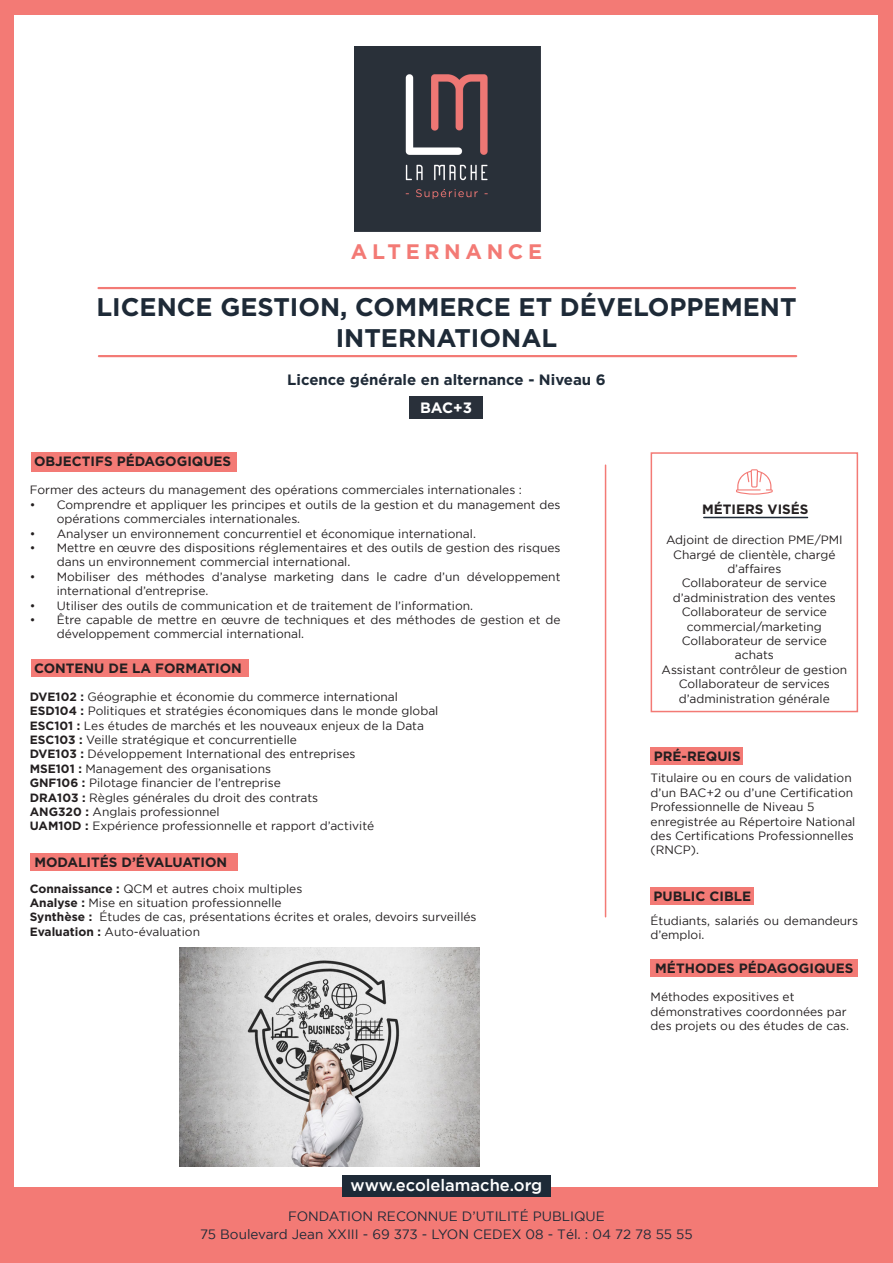
<style>
.page{position:relative;width:893px;height:1263px;background:#f37a75}
.page>*{position:absolute;margin:0;border:0;box-sizing:border-box;transform-origin:0 0}
.t1{font:700 25.5px/31.5px "Gotham";color:#1e2a37;text-align:center}
.t2{font:700 21px "Gotham";letter-spacing:.22em;color:#f37a75}
.t3{font:19.95px "Gotham";letter-spacing:.16em;color:#f37b75}
.t4{font:500 16.5px "Gotham";color:#fff}
.t5{font:700 15px "Gotham";color:#1e2a37}
.t6{font:700 15px "Gotham";color:#fff}
.t7{font:700 13.5px "Gotham";color:#231f20}
.t8{font:13.5px "Gotham";color:#1e2a37}
.t9{font:12px/14.4px "Gotham";color:#231f20}
.s1{font-weight:700}
</style>
<div class="page">
<div style="left:15px;top:15px;width:863px;height:1171px;background:#fff"></div>
<div style="left:342px;top:1176px;width:209px;height:21px;background:#1e2a37"></div>
<hr style="left:98px;top:287px;width:697px;height:2px;background:#f37a75">
<hr style="left:99px;top:355px;width:697px;height:2px;background:#f37a75">
<img style="left:354px;top:46px;width:186px;height:186px">
<hr style="left:605px;top:465px;width:1px;height:452px;background:#f37a75">
<div style="left:31px;top:452px;width:205px;height:20px;background:#f37a75"></div>
<div style="left:651px;top:888px;width:103px;height:17px;background:#f37a75"></div>
<div style="left:651px;top:747px;width:92px;height:17px;background:#f37a75"></div>
<div style="left:31px;top:660px;width:217px;height:17px;background:#f37a75"></div>
<div style="left:651px;top:959px;width:207px;height:17px;background:#f37a75"></div>
<div style="left:409px;top:396px;width:74px;height:23px;background:#29303a"></div>
<hr style="left:704px;top:517px;width:103px;height:1px;background:#1e2a37">
<svg style="left:736px;top:469px;width:37px;height:26px"></svg>
<div style="left:651px;top:452px;width:207px;height:260px;border:2px solid #f37a75"></div>
<div style="left:30px;top:853px;width:207px;height:17px;background:#f37a75"></div>
<img style="left:180px;top:947px;width:299px;height:219px">
<p class="t2" style="left:351px;top:240px;width:193px">ALTERNANCE</p>
<p class="t1" style="left:96px;top:290px;width:702px">LICENCE GESTION, COMMERCE ET DÉVELOPPEMENT<br>INTERNATIONAL</p>
<p class="t3" style="left:358px;top:246px;width:164px">- Supérieur -</p>
<p class="t5" style="left:287px;top:371px;width:320px">Licence générale en alternance - Niveau 6</p>
<p class="t6" style="left:420px;top:399px;width:53px">BAC+3</p>
<p class="t7" style="left:34px;top:454px;width:199px">OBJECTIFS PÉDAGOGIQUES</p>
<p class="t9" style="left:30px;top:483px;width:494px">Former des acteurs du management des opérations commerciales internationales :</p>
<p class="t9" style="left:57px;top:497px;width:505px;text-indent:-27px">• Comprendre et appliquer les principes et outils de la gestion et du management des opérations commerciales internationales.</p>
<p class="t9" style="left:30px;top:526px;width:448px">• Analyser un environnement concurrentiel et économique international.</p>
<p class="t9" style="left:57px;top:540px;width:505px;text-indent:-27px">• Mettre en œuvre des dispositions réglementaires et des outils de gestion des risques dans un environnement commercial international.</p>
<p class="t9" style="left:57px;top:569px;width:505px;text-indent:-27px">• Mobiliser des méthodes d’analyse marketing dans le cadre d’un développement international d’entreprise.</p>
<p class="t9" style="left:30px;top:598px;width:445px">• Utiliser des outils de communication et de traitement de l’information.</p>
<p class="t9" style="left:57px;top:612px;width:505px;text-indent:-27px">• Être capable de mettre en œuvre de techniques et des méthodes de gestion et de développement commercial international.</p>
<p class="t7" style="left:34px;top:660px;width:209px">CONTENU DE LA FORMATION</p>
<p class="t9" style="left:30px;top:689px;width:370px"><span class="s1">DVE102 :</span> Géographie et économie du commerce international</p>
<p class="t9" style="left:30px;top:703px;width:410px"><span class="s1">ESD104 :</span> Politiques et stratégies économiques dans le monde global</p>
<p class="t9" style="left:30px;top:718px;width:396px"><span class="s1">ESC101 :</span> Les études de marchés et les nouveaux enjeux de la Data</p>
<p class="t9" style="left:30px;top:732px;width:269px"><span class="s1">ESC103 :</span> Veille stratégique et concurrentielle</p>
<p class="t9" style="left:30px;top:747px;width:327px"><span class="s1">DVE103 :</span> Développement International des entreprises</p>
<p class="t9" style="left:30px;top:761px;width:243px"><span class="s1">MSE101 :</span> Management des organisations</p>
<p class="t9" style="left:30px;top:775px;width:253px"><span class="s1">GNF106 :</span> Pilotage financier de l’entreprise</p>
<p class="t9" style="left:30px;top:790px;width:290px"><span class="s1">DRA103 :</span> Règles générales du droit des contrats</p>
<p class="t9" style="left:30px;top:804px;width:191px"><span class="s1">ANG320 :</span> Anglais professionnel</p>
<p class="t9" style="left:30px;top:819px;width:346px"><span class="s1">UAM10D :</span> Expérience professionnelle et rapport d’activité</p>
<p class="t7" style="left:34px;top:854px;width:194px">MODALITÉS D’ÉVALUATION</p>
<p class="t9" style="left:30px;top:881px;width:274px"><span class="s1">Connaissance :</span> QCM et autres choix multiples</p>
<p class="t9" style="left:30px;top:895px;width:253px"><span class="s1">Analyse :</span> Mise en situation professionnelle</p>
<p class="t9" style="left:30px;top:910px;width:448px"><span class="s1">Synthèse :</span> Études de cas, présentations écrites et orales, devoirs surveillés</p>
<p class="t9" style="left:30px;top:924px;width:172px"><span class="s1">Evaluation :</span> Auto-évaluation</p>
<p class="t4" style="left:351px;top:1175px;width:193px">www.ecolelamache.org</p>
<p class="t7" style="left:702px;top:501px;width:108px">MÉTIERS VISÉS</p>
<p class="t9" style="left:666px;top:533px;width:178px">Adjoint de direction PME/PMI</p>
<p class="t9" style="left:673px;top:547px;width:164px;text-align:center">Chargé de clientèle, chargé d’affaires</p>
<p class="t9" style="left:673px;top:576px;width:165px;text-align:center">Collaborateur de service d’administration des ventes</p>
<p class="t9" style="left:682px;top:605px;width:147px;text-align:center">Collaborateur de service commercial/marketing</p>
<p class="t9" style="left:682px;top:633px;width:147px;text-align:center">Collaborateur de service achats</p>
<p class="t9" style="left:661px;top:662px;width:187px">Assistant contrôleur de gestion</p>
<p class="t9" style="left:679px;top:677px;width:153px">Collaborateur de services d’administration générale</p>
<p class="t7" style="left:654px;top:748px;width:88px">PRÉ-REQUIS</p>
<p class="t9" style="left:651px;top:771px;width:206px">Titulaire ou en cours de validation d’un BAC+2 ou d’une Certification<br>Professionnelle de Niveau 5 enregistrée au Répertoire National des Certifications Professionnelles (RNCP).</p>
<p class="t7" style="left:654px;top:888px;width:99px">PUBLIC CIBLE</p>
<p class="t9" style="left:651px;top:913px;width:209px">Étudiants, salariés ou demandeurs d’emploi.</p>
<p class="t7" style="left:655px;top:960px;width:200px">MÉTHODES PÉDAGOGIQUES</p>
<p class="t9" style="left:651px;top:990px;width:200px">Méthodes expositives et démonstratives coordonnées par des projets ou des études de cas.</p>
<p class="t8" style="left:288px;top:1208px;width:318px">FONDATION RECONNUE D’UTILITÉ PUBLIQUE</p>
<p class="t8" style="left:200px;top:1226px;width:494px">75 Boulevard Jean XXIII - 69 373 - LYON CEDEX 08 - Tél. : 04 72 78 55 55</p>
</div>
